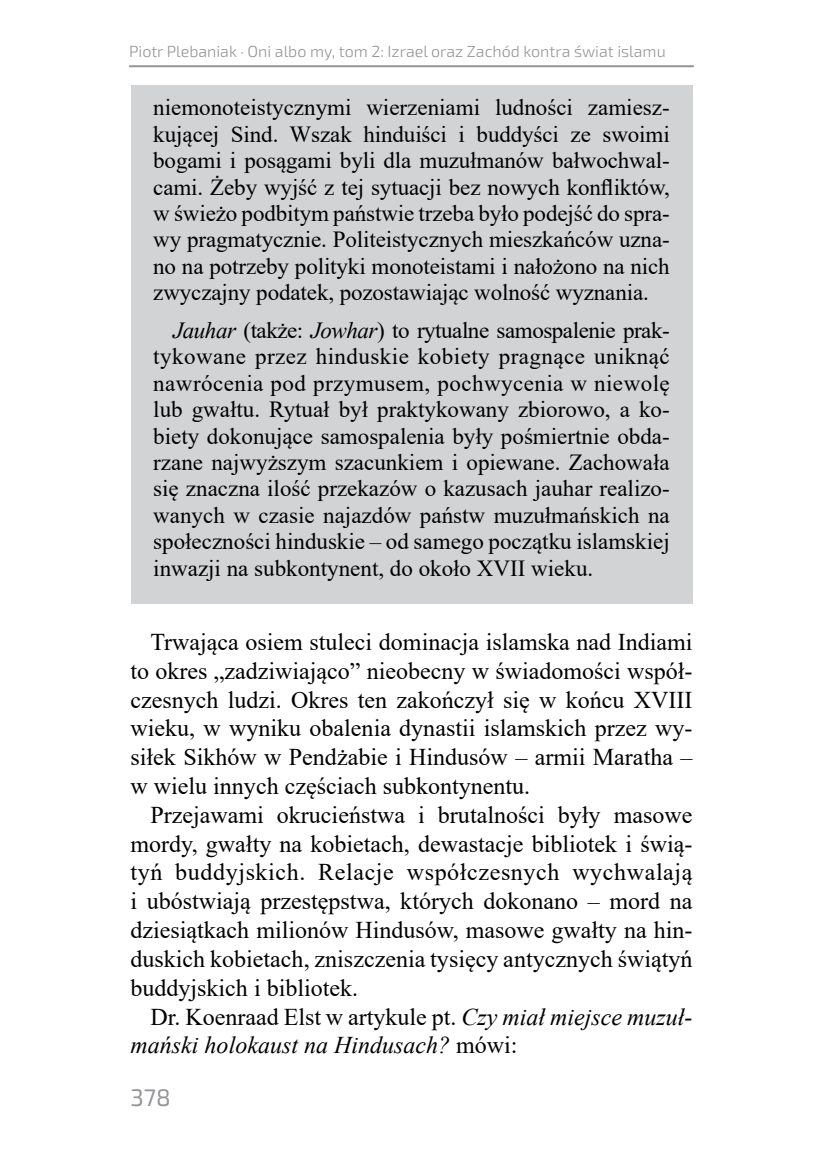
<style>
.page{position:relative;width:823px;height:1163px;background:#fff}
.page>*{position:absolute;margin:0;border:0;box-sizing:border-box;transform-origin:0 0}
.t1{font:24px/28.8px "Times New Roman";color:#000;text-align:justify}
.t2{font:italic 24px/28.8px "Times New Roman";color:#000}
.t3{font:24px "Exo 2";color:#939598}
.t4{font:23px/26.4px "Times New Roman";color:#000;text-align:justify}
.t5{font:300 16px "Exo 2";color:#939598}
.s1{font-style:italic}
.s2{font-style:normal}
</style>
<div class="page">
<hr style="left:129px;top:65px;width:564px;height:2px;background:#939598">
<div style="left:130px;top:85px;width:562px;height:243px;background:#d1d3d4"></div>
<div style="left:130px;top:298px;width:562px;height:305px;background:#d1d3d4"></div>
<p class="t5" style="left:129px;top:40px;width:538px">Piotr Plebaniak · Oni albo my, tom 2: Izrael oraz Zachód kontra świat islamu</p>
<p class="t4" style="left:153px;top:94px;width:517px">niemonoteistycznymi wierzeniami ludności zamiesz&shy;kującej Sind. Wszak hinduiści i buddyści ze swoimi bogami i posągami byli dla muzułmanów bałwochwal&shy;cami. Żeby wyjść z tej sytuacji bez nowych konfliktów, w świeżo podbitym państwie trzeba było podejść do spra&shy;wy pragmatycznie. Politeistycznych mieszkańców uzna&shy;no na potrzeby polityki monoteistami i nałożono na nich zwyczajny podatek, pozostawiając wolność wyznania.</p>
<p class="t4" style="left:153px;top:316px;width:517px;text-indent:20px"><span class="s1">Jauhar</span> (także: <span class="s1">Jowhar</span>) to rytualne samospalenie prak&shy;tykowane przez hinduskie kobiety pragnące uniknąć nawrócenia pod przymusem, pochwycenia w niewolę lub gwałtu. Rytuał był praktykowany zbiorowo, a ko&shy;biety dokonujące samospalenia były pośmiertnie obda&shy;rzane najwyższym szacunkiem i opiewane. Zachowała się znaczna ilość przekazów o kazusach jauhar realizo&shy;wanych w czasie najazdów państw muzułmańskich na społeczności hinduskie – od samego początku islamskiej inwazji na subkontynent, do około XVII wieku.</p>
<p class="t1" style="left:130px;top:626px;width:563px;text-indent:20px">Trwająca osiem stuleci dominacja islamska nad Indiami to okres „zadziwiająco” nieobecny w świadomości współ&shy;czesnych ludzi. Okres ten zakończył się w końcu XVIII wieku, w wyniku obalenia dynastii islamskich przez wy&shy;siłek Sikhów w Pendżabie i Hindusów – armii Maratha – w wielu innych częściach subkontynentu.</p>
<p class="t1" style="left:130px;top:799px;width:563px;text-indent:20px">Przejawami okrucieństwa i brutalności były masowe mordy, gwałty na kobietach, dewastacje bibliotek i świą&shy;tyń buddyjskich. Relacje współczesnych wychwalają i ubóstwiają przestępstwa, których dokonano – mord na dziesiątkach milionów Hindusów, masowe gwałty na hin&shy;duskich kobietach, zniszczenia tysięcy antycznych świątyń buddyjskich i bibliotek.</p>
<p class="t2" style="left:130px;top:1001px;width:563px;text-indent:20px"><span class="s2">Dr. Koenraad Elst w artykule pt.</span> Czy miał miejsce muzuł&shy;mański holokaust na Hindusach? <span class="s2">mówi:</span></p>
<p class="t3" style="left:130px;top:1080px;width:42px">378</p>
</div>
